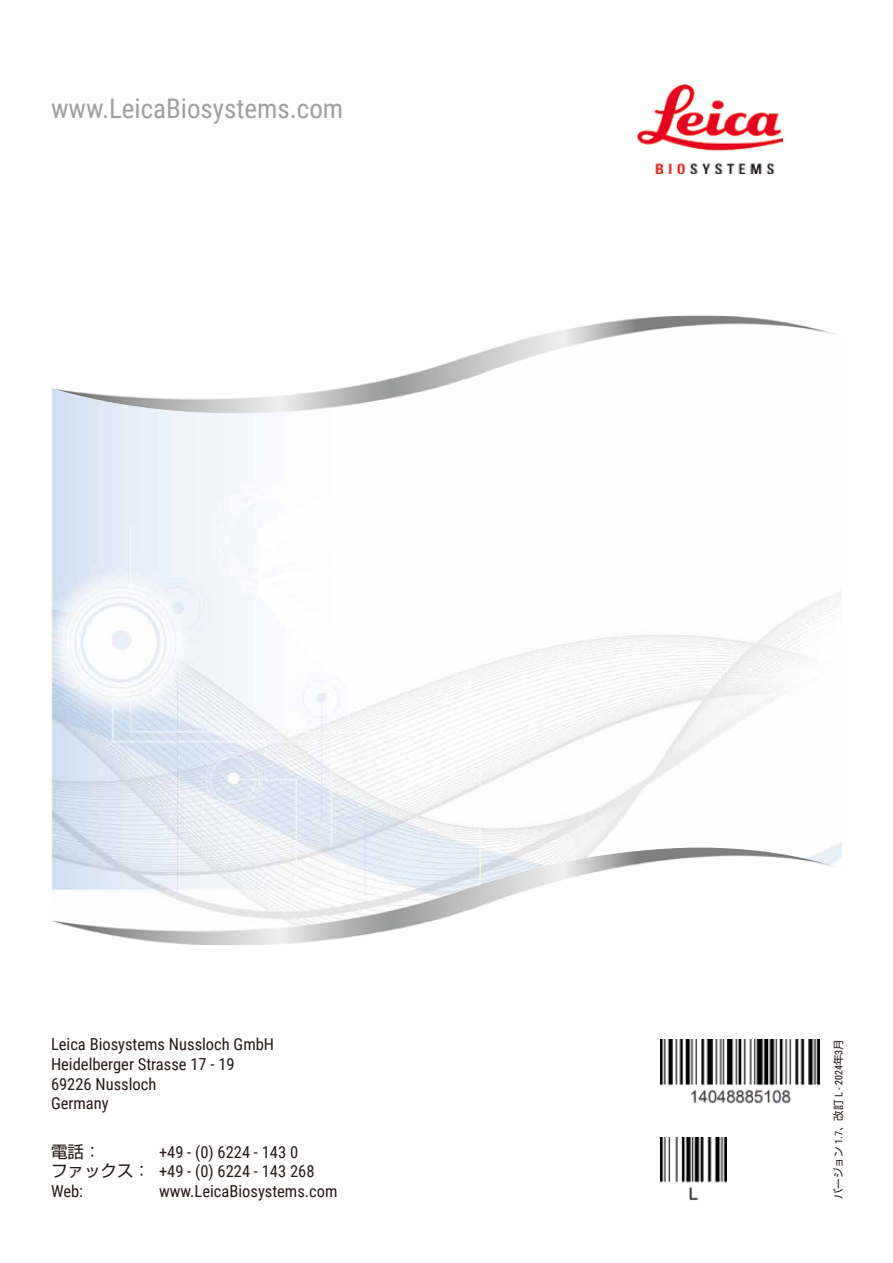
<style>
.page{position:relative;width:893px;height:1263px;background:#fff}
.page>*{position:absolute;margin:0;border:0;box-sizing:border-box;transform-origin:0 0}
.t1{font:27px "Roboto Condensed";color:#a0a0a1}
.t2{font:16.5px/19.8px "Roboto Condensed";color:#231916}
.t3{font:16.5px "Shin Go Pro";color:#231916}
.t4{font:10.5px "Shin Go Pro";color:#231916}
.s1{font-family:"Shin Go Pro"}
.s2{font-family:"Roboto Condensed"}
</style>
<div class="page">
<img style="left:661px;top:1040px;width:159px;height:64px">
<img style="left:661px;top:1137px;width:65px;height:63px">
<img style="left:637px;top:85px;width:145px;height:88px">
<img style="left:52px;top:317px;width:790px;height:627px">
<img style="left:52px;top:317px;width:416px;height:96px">
<img style="left:339px;top:848px;width:347px;height:72px">
<h1 class="t1" style="left:51px;top:89px;width:294px">www.LeicaBiosystems.com</h1>
<p class="t2" style="left:51px;top:1033px;width:225px">Leica Biosystems Nussloch GmbH<br>Heidelberger Strasse 17 - 19<br>69226 Nussloch<br>Germany</p>
<p class="t3" style="left:51px;top:1138px;width:51px">電話：</p>
<p class="t2" style="left:51px;top:1141px;width:265px;text-indent:108px">+49 - (0) 6224 - 143 0<span class="s1">ファックス：</span> +49 - (0) 6224 - 143 268<br>Web:</p>
<p class="t2" style="left:159px;top:1181px;width:180px">www.LeicaBiosystems.com</p>
<p class="t4" style="left:830px;top:1199px;width:161px;rotate:-90deg">バージョン <span class="s2">1.7</span>、改訂 <span class="s2">L - 2024</span>年<span class="s2">3</span>月</p>
</div>
